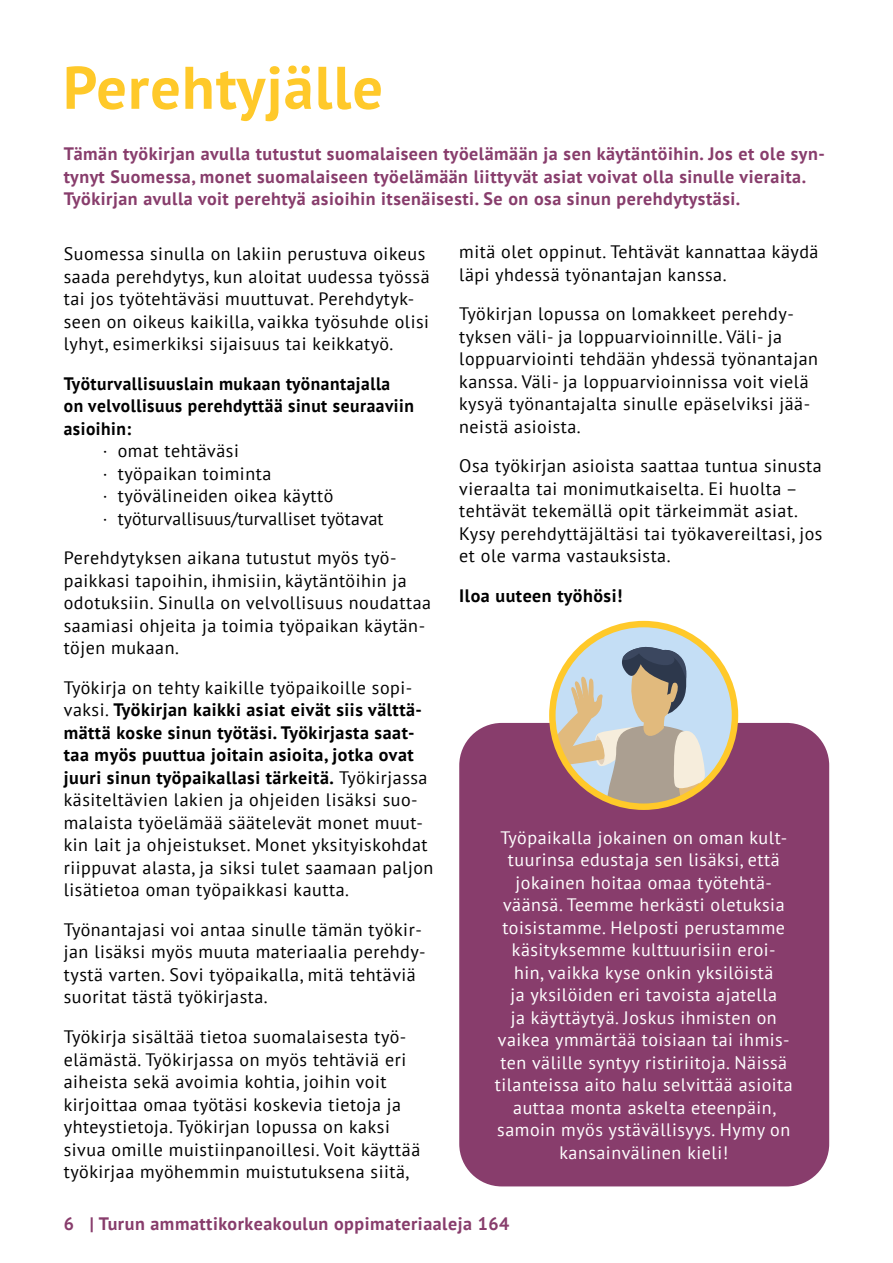
<style>
.page{position:relative;width:893px;height:1263px;background:#fff}
.page>*{position:absolute;margin:0;border:0;box-sizing:border-box;transform-origin:0 0}
.t1{font:700 60px "PT Sans";letter-spacing:.02em;color:#ffc92a}
.t2{font:18px/22.5px "PT Sans";letter-spacing:.03em;color:#000}
.t3{font:18px/22.5px "PT Sans";letter-spacing:.03em;color:#fff;text-align:center}
.t4{font:700 18px/22.5px "PT Sans";letter-spacing:.03em;color:#883d6c}
.t5{font:700 18px/22.5px "PT Sans";letter-spacing:.03em;color:#000}
.s1{font-weight:700}
</style>
<div class="page">
<div style="left:459px;top:723px;width:370px;height:463px;background:#883d6c;border-radius:43px"></div>
<svg style="left:552px;top:624px;width:183px;height:183px;background:#cddad4"></svg>
<svg style="left:552px;top:638px;width:155px;height:169px;background:#bdb6ad"></svg>
<div style="left:549px;top:621px;width:189px;height:189px;border:6px solid #ffc92a;border-radius:50%"></div>
<h1 class="t1" style="left:63px;top:48px;width:321px">Perehtyjälle</h1>
<p class="t4" style="left:64px;top:142px;width:763px">Tämän työkirjan avulla tutustut suomalaiseen työelämään ja sen käytäntöihin. Jos et ole syn&shy;tynyt Suomessa, monet suomalaiseen työelämään liittyvät asiat voivat olla sinulle vieraita.<br>Työkirjan avulla voit perehtyä asioihin itsenäisesti. Se on osa sinun perehdytystäsi.</p>
<p class="t2" style="left:64px;top:242px;width:367px">Suomessa sinulla on lakiin perustuva oikeus saada perehdytys, kun aloitat uudessa työssä tai jos työtehtäväsi muuttuvat. Perehdytyk&shy;seen on oikeus kaikilla, vaikka työsuhde olisi lyhyt, esimerkiksi sijaisuus tai keikkatyö.</p>
<p class="t5" style="left:64px;top:372px;width:352px">Työturvallisuuslain mukaan työnantajalla on velvollisuus perehdyttää sinut seuraaviin asioihin:</p>
<p class="t2" style="left:103px;top:439px;width:282px">· omat tehtäväsi<br>· työpaikan toiminta<br>· työvälineiden oikea käyttö<br>· työturvallisuus/turvalliset työtavat</p>
<p class="t2" style="left:64px;top:546px;width:369px">Perehdytyksen aikana tutustut myös työ&shy;paikkasi tapoihin, ihmisiin, käytäntöihin ja odotuksiin. Sinulla on velvollisuus noudattaa saamiasi ohjeita ja toimia työpaikan käytän&shy;töjen mukaan.</p>
<p class="t2" style="left:64px;top:676px;width:371px">Työkirja on tehty kaikille työpaikoille sopi&shy;vaksi. <span class="s1">Työkirjan kaikki asiat eivät siis välttä&shy;mättä koske sinun työtäsi. Työkirjasta saat&shy;taa myös puuttua joitain asioita, jotka ovat juuri sinun työpaikallasi tärkeitä.</span> Työkirjassa käsiteltävien lakien ja ohjeiden lisäksi suo&shy;malaista työelämää säätelevät monet muut&shy;kin lait ja ohjeistukset. Monet yksityiskohdat riippuvat alasta, ja siksi tulet saamaan paljon lisätietoa oman työpaikkasi kautta.</p>
<p class="t2" style="left:64px;top:918px;width:363px">Työnantajasi voi antaa sinulle tämän työkir&shy;jan lisäksi myös muuta materiaalia perehdy&shy;tystä varten. Sovi työpaikalla, mitä tehtäviä suoritat tästä työkirjasta.</p>
<p class="t2" style="left:64px;top:1025px;width:358px">Työkirja sisältää tietoa suomalaisesta työ&shy;elämästä. Työkirjassa on myös tehtäviä eri aiheista sekä avoimia kohtia, joihin voit kirjoittaa omaa työtäsi koskevia tietoja ja yhteystietoja. Työkirjan lopussa on kaksi sivua omille muistiinpanoillesi. Voit käyttää työkirjaa myöhemmin muistutuksena siitä,</p>
<p class="t2" style="left:459px;top:240px;width:361px">mitä olet oppinut. Tehtävät kannattaa käydä läpi yhdessä työnantajan kanssa.</p>
<p class="t2" style="left:459px;top:302px;width:360px">Työkirjan lopussa on lomakkeet perehdy&shy;tyksen väli- ja loppuarvioinnille. Väli- ja loppuarviointi tehdään yhdessä työnantajan kanssa. Väli- ja loppuarvioinnissa voit vielä kysyä työnantajalta sinulle epäselviksi jää&shy;neistä asioista.</p>
<p class="t2" style="left:459px;top:454px;width:365px">Osa työkirjan asioista saattaa tuntua sinusta vieraalta tai monimutkaiselta. Ei huolta – tehtävät tekemällä opit tärkeimmät asiat.<br>Kysy perehdyttäjältäsi tai työkavereiltasi, jos et ole varma vastauksista.</p>
<p class="t5" style="left:459px;top:584px;width:165px">Iloa uuteen työhösi!</p>
<p class="t3" style="left:495px;top:825px;width:300px">Työpaikalla jokainen on oman kult&shy;tuurinsa edustaja sen lisäksi, että jokainen hoitaa omaa työtehtä&shy;väänsä. Teemme herkästi oletuksia toisistamme. Helposti perustamme käsityksemme kulttuurisiin eroi&shy;hin, vaikka kyse onkin yksilöistä<br>ja yksilöiden eri tavoista ajatella<br>ja käyttäytyä. Joskus ihmisten on vaikea ymmärtää toisiaan tai ihmis&shy;ten välille syntyy ristiriitoja. Näissä tilanteissa aito halu selvittää asioita auttaa monta askelta eteenpäin, samoin myös ystävällisyys. Hymy on kansainvälinen kieli!</p>
<p class="t4" style="left:64px;top:1212px;width:447px">6 | Turun ammattikorkeakoulun oppimateriaaleja 164</p>
</div>
